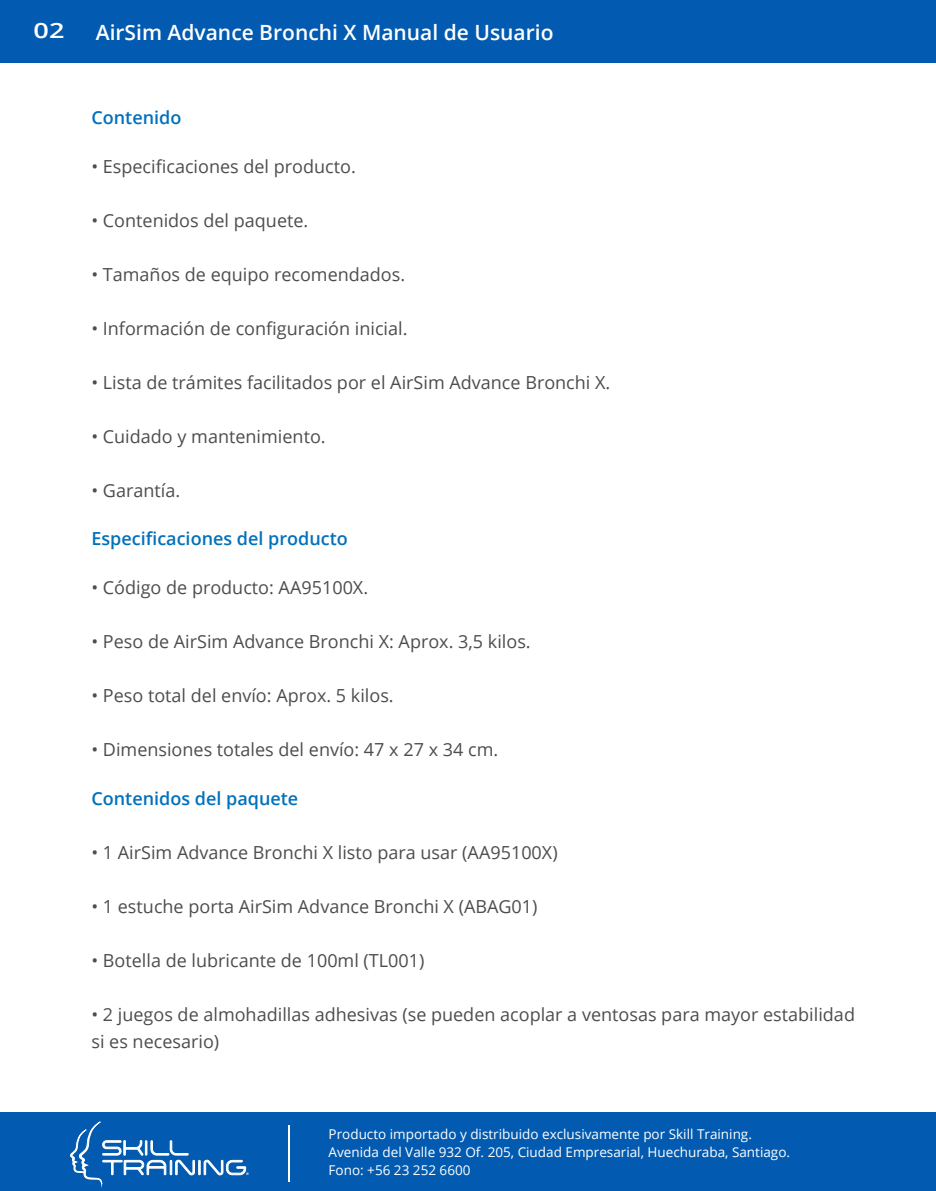
<style>
.page{position:relative;width:936px;height:1191px;background:#fff}
.page>*{position:absolute;margin:0;border:0;box-sizing:border-box;transform-origin:0 0}
.t1{font:600 21.15px "Open Sans";color:#fff;scale:1.28 1}
.t2{font:600 21px "Open Sans";color:#fff}
.t3{font:18px/27px "Open Sans";color:#4d4d4d}
.t4{font:600 18px "Open Sans";color:#0071bc}
.t5{font:13.5px/18px "Open Sans";color:#fff}
</style>
<div class="page">
<div style="left:0;top:0;width:935px;height:62px;background:#025bb0"></div>
<div style="left:0;top:1112px;width:935px;height:79px;background:#025bb0"></div>
<svg style="left:70px;top:1121px;width:179px;height:63px"></svg>
<hr style="left:288px;top:1125px;width:2px;height:56px;background:#fff">
<p class="t1" style="left:34px;top:16px;width:26px">02</p>
<p class="t2" style="left:96px;top:18px;width:459px">AirSim Advance Bronchi X Manual de Usuario</p>
<p class="t4" style="left:91px;top:105px;width:91px">Contenido</p>
<p class="t3" style="left:91px;top:152px;width:266px">• Especificaciones del producto.</p>
<p class="t3" style="left:91px;top:206px;width:218px">• Contenidos del paquete.</p>
<p class="t3" style="left:91px;top:260px;width:315px">• Tamaños de equipo recomendados.</p>
<p class="t3" style="left:91px;top:314px;width:317px">• Información de configuración inicial.</p>
<p class="t3" style="left:91px;top:368px;width:520px">• Lista de trámites facilitados por el AirSim Advance Bronchi X.</p>
<p class="t3" style="left:91px;top:422px;width:236px">• Cuidado y mantenimiento.</p>
<p class="t3" style="left:91px;top:476px;width:90px">• Garantía.</p>
<p class="t4" style="left:91px;top:526px;width:258px">Especificaciones del producto</p>
<p class="t3" style="left:91px;top:573px;width:278px">• Código de producto: AA95100X.</p>
<p class="t3" style="left:91px;top:627px;width:441px">• Peso de AirSim Advance Bronchi X: Aprox. 3,5 kilos.</p>
<p class="t3" style="left:91px;top:681px;width:304px">• Peso total del envío: Aprox. 5 kilos.</p>
<p class="t3" style="left:91px;top:735px;width:408px">• Dimensiones totales del envío: 47 x 27 x 34 cm.</p>
<p class="t4" style="left:91px;top:786px;width:208px">Contenidos del paquete</p>
<p class="t3" style="left:91px;top:838px;width:467px">• 1 AirSim Advance Bronchi X listo para usar (AA95100X)</p>
<p class="t3" style="left:91px;top:892px;width:447px">• 1 estuche porta AirSim Advance Bronchi X (ABAG01)</p>
<p class="t3" style="left:91px;top:946px;width:334px">• Botella de lubricante de 100ml (TL001)</p>
<p class="t3" style="left:91px;top:1000px;width:765px">• 2 juegos de almohadillas adhesivas (se pueden acoplar a ventosas para mayor estabilidad si es necesario)</p>
<p class="t5" style="left:328px;top:1124px;width:463px">Producto importado y distribuido exclusivamente por Skill Training.<br>Avenida del Valle 932 Of. 205, Ciudad Empresarial, Huechuraba, Santiago.<br>Fono: +56 23 252 6600</p>
</div>
